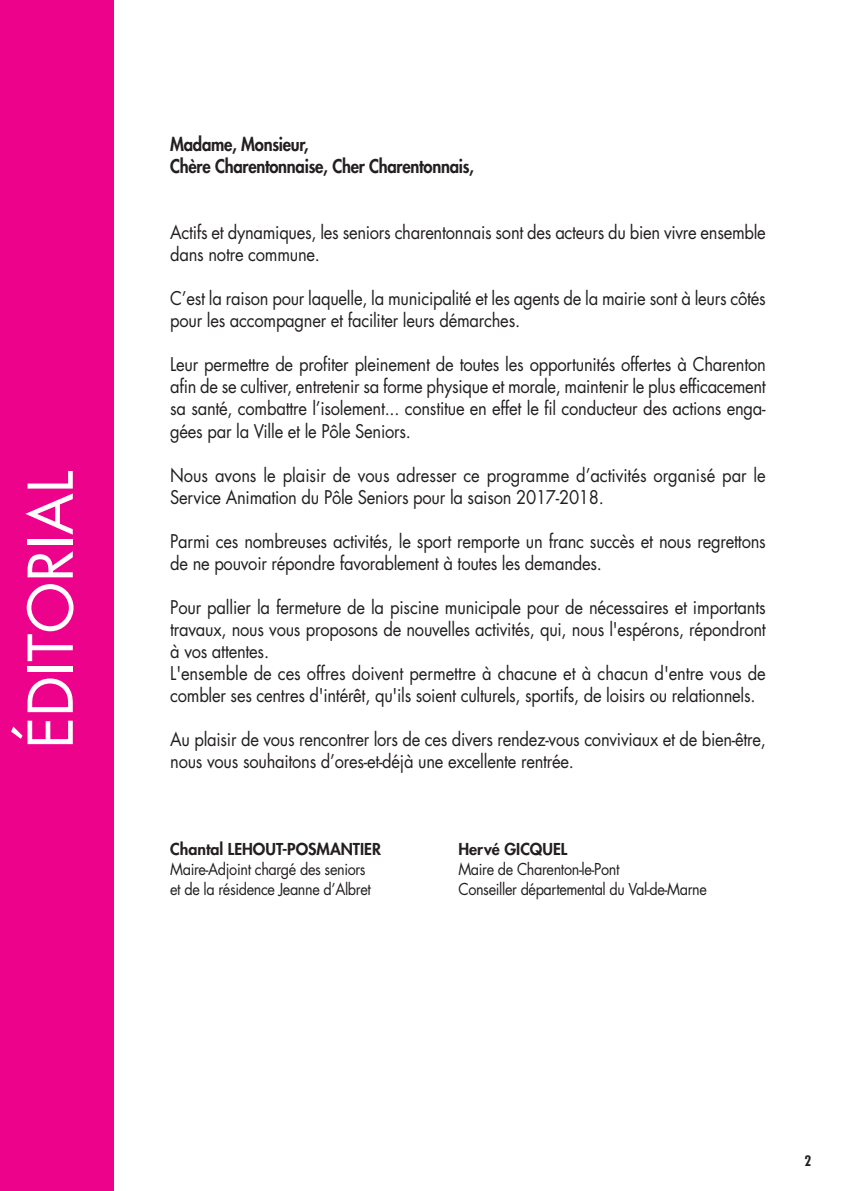
<style>
.page{position:relative;width:851px;height:1191px;background:#fff}
.page>*{position:absolute;margin:0;border:0;box-sizing:border-box;transform-origin:0 0}
.t1{font:60px "Futura";color:#fff}
.t2{font:18.4px/22px "Futura";letter-spacing:-.015em;color:#231f20;scale:.9 1}
.t3{font:800 18.4px/22px "Futura";letter-spacing:-.015em;color:#231f20;scale:.9 1}
.t4{font:16px "Futura";letter-spacing:-.025em;color:#231f20;scale:.9 1}
.t5{font:800 16px "Futura";color:#231f20}
.t6{font:700 condensed 14px "Futura";color:#231f20}
</style>
<div class="page">
<div style="left:0;top:0;width:113px;height:1191px;background:#ed028c"></div>
<h1 class="t1" style="left:23px;top:748px;width:279px;rotate:-90deg">ÉDITORIAL</h1>
<p class="t3" style="left:170px;top:135px;width:339px">Madame, Monsieur,<br>Chère Charentonnaise, Cher Charentonnais,</p>
<p class="t2" style="left:170px;top:223px;width:663px">Actifs et dynamiques, les seniors charentonnais sont des acteurs du bien vivre ensemble dans notre commune.</p>
<p class="t2" style="left:170px;top:289px;width:663px">C’est la raison pour laquelle, la municipalité et les agents de la mairie sont à leurs côtés pour les accompagner et faciliter leurs démarches.</p>
<p class="t2" style="left:170px;top:355px;width:663px;text-align:justify">Leur permettre de profiter pleinement de toutes les opportunités offertes à Charenton afin de se cultiver, entretenir sa forme physique et morale, maintenir le plus efficacement sa santé, combattre l’isolement... constitue en effet le fil conducteur des actions enga&shy;gées par la Ville et le Pôle Seniors.</p>
<p class="t2" style="left:170px;top:465px;width:663px">Nous avons le plaisir de vous adresser ce programme d’activités organisé par le<br>Service Animation du Pôle Seniors pour la saison 2017-2018.</p>
<p class="t2" style="left:170px;top:531px;width:663px">Parmi ces nombreuses activités, le sport remporte un franc succès et nous regrettons de ne pouvoir répondre favorablement à toutes les demandes.</p>
<p class="t2" style="left:170px;top:597px;width:663px">Pour pallier la fermeture de la piscine municipale pour de nécessaires et importants travaux, nous vous proposons de nouvelles activités, qui, nous l'espérons, répondront à vos attentes.<br>L'ensemble de ces offres doivent permettre à chacune et à chacun d'entre vous de combler ses centres d'intérêt, qu'ils soient culturels, sportifs, de loisirs ou relationnels.</p>
<p class="t2" style="left:170px;top:729px;width:663px">Au plaisir de vous rencontrer lors de ces divers rendez-vous conviviaux et de bien-être, nous vous souhaitons d’ores-et-déjà une excellente rentrée.</p>
<p class="t5" style="left:170px;top:841px;width:212px">Chantal LEHOUT-POSMANTIER</p>
<p class="t5" style="left:458px;top:841px;width:110px">Hervé GICQUEL</p>
<p class="t4" style="left:170px;top:861px;width:219px">Maire-Adjoint chargé des seniors</p>
<p class="t4" style="left:458px;top:861px;width:180px">Maire de Charenton-le-Pont</p>
<p class="t4" style="left:170px;top:881px;width:224px">et de la résidence Jeanne d’Albret</p>
<p class="t4" style="left:458px;top:881px;width:278px">Conseiller départemental du Val-de-Marne</p>
<p class="t6" style="left:804px;top:1154px;width:8px">2</p>
</div>
